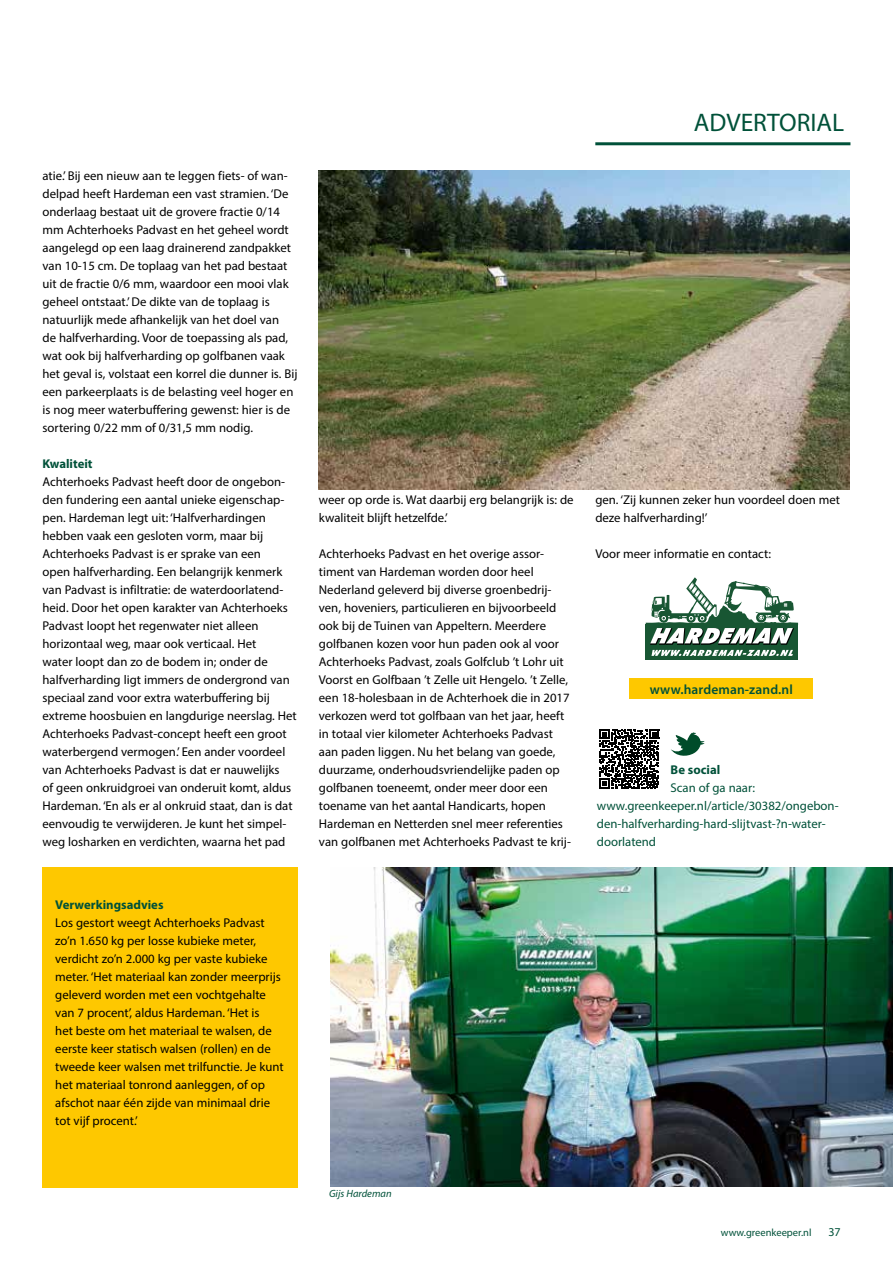
<style>
.page{position:relative;width:893px;height:1263px;background:#fff}
.page>*{position:absolute;margin:0;border:0;box-sizing:border-box;transform-origin:0 0}
.t1{font:25.5px "Myriad Pro";color:#005139}
.t2{font:600 13.5px "Myriad Pro";letter-spacing:.01em;color:#005139}
.t3{font:12.75px/18px "Myriad Pro";color:#000}
.t4{font:12.75px/18px "Myriad Pro";color:#005139}
.t5{font:700 12.75px "Myriad Pro";color:#005139}
.t6{font:12px "Myriad Pro";color:#005139}
.t7{font:10.5px "Myriad Pro";color:#005139}
.t8{font:italic 10.5px "Myriad Pro";color:#005139}
</style>
<div class="page">
<hr style="left:595px;top:142px;width:255px;height:3px;background:#005139">
<img style="left:330px;top:867px;width:563px;height:319px">
<div style="left:646px;top:624px;width:152px;height:36px;background:#185633"></div>
<svg style="left:646px;top:577px;width:152px;height:79px"></svg>
<img style="left:319px;top:170px;width:530px;height:319px">
<div style="left:629px;top:678px;width:184px;height:21px;background:#fec800"></div>
<div style="left:43px;top:867px;width:255px;height:320px;background:#fec800"></div>
<svg style="left:599px;top:729px;width:60px;height:60px"></svg>
<svg style="left:671px;top:732px;width:34px;height:24px"></svg>
<p class="t3" style="left:43px;top:167px;width:256px">atie.’ Bij een nieuw aan te leggen fiets- of wan&shy;delpad heeft Hardeman een vast stramien. ‘De onderlaag bestaat uit de grovere fractie 0/14 mm Achterhoeks Padvast en het geheel wordt aangelegd op een laag drainerend zandpakket van 10-15 cm. De toplaag van het pad bestaat uit de fractie 0/6 mm, waardoor een mooi vlak geheel ontstaat.’ De dikte van de toplaag is natuurlijk mede afhankelijk van het doel van<br>de halfverharding. Voor de toepassing als pad, wat ook bij halfverharding op golfbanen vaak het geval is, volstaat een korrel die dunner is. Bij een parkeerplaats is de belasting veel hoger en is nog meer waterbuffering gewenst: hier is de sortering 0/22 mm of 0/31,5 mm nodig.</p>
<p class="t5" style="left:43px;top:455px;width:52px">Kwaliteit</p>
<p class="t3" style="left:43px;top:473px;width:256px">Achterhoeks Padvast heeft door de ongebon&shy;den fundering een aantal unieke eigenschap&shy;pen. Hardeman legt uit: ‘Halfverhardingen hebben vaak een gesloten vorm, maar bij Achterhoeks Padvast is er sprake van een<br>open halfverharding. Een belangrijk kenmerk van Padvast is infiltratie: de waterdoorlatend&shy;heid. Door het open karakter van Achterhoeks Padvast loopt het regenwater niet alleen horizontaal weg, maar ook verticaal. Het<br>water loopt dan zo de bodem in; onder de halfverharding ligt immers de ondergrond van speciaal zand voor extra waterbuffering bij extreme hoosbuien en langdurige neerslag. Het Achterhoeks Padvast-concept heeft een groot waterbergend vermogen.’ Een ander voordeel van Achterhoeks Padvast is dat er nauwelijks<br>of geen onkruidgroei van onderuit komt, aldus Hardeman. ‘En als er al onkruid staat, dan is dat eenvoudig te verwijderen. Je kunt het simpel&shy;weg losharken en verdichten, waarna het pad</p>
<p class="t5" style="left:55px;top:896px;width:110px">Verwerkingsadvies</p>
<p class="t3" style="left:55px;top:914px;width:230px">Los gestort weegt Achterhoeks Padvast zo’n 1.650 kg per losse kubieke meter, verdicht zo’n 2.000 kg per vaste kubieke meter. ‘Het materiaal kan zonder meerprijs geleverd worden met een vochtgehalte van 7 procent’, aldus Hardeman. ‘Het is<br>het beste om het materiaal te walsen, de eerste keer statisch walsen (rollen) en de tweede keer walsen met trilfunctie. Je kunt het materiaal tonrond aanleggen, of op afschot naar één zijde van minimaal drie tot vijf procent.’</p>
<h1 class="t1" style="left:694px;top:107px;width:152px">ADVERTORIAL</h1>
<p class="t3" style="left:319px;top:491px;width:256px">weer op orde is. Wat daarbij erg belangrijk is: de kwaliteit blijft hetzelfde.’</p>
<p class="t3" style="left:319px;top:545px;width:254px">Achterhoeks Padvast en het overige assor&shy;timent van Hardeman worden door heel Nederland geleverd bij diverse groenbedrij&shy;ven, hoveniers, particulieren en bijvoorbeeld ook bij de Tuinen van Appeltern. Meerdere golfbanen kozen voor hun paden ook al voor Achterhoeks Padvast, zoals Golfclub ’t Lohr uit Voorst en Golfbaan ’t Zelle uit Hengelo. ’t Zelle, een 18-holesbaan in de Achterhoek die in 2017 verkozen werd tot golfbaan van het jaar, heeft in totaal vier kilometer Achterhoeks Padvast aan paden liggen. Nu het belang van goede, duurzame, onderhoudsvriendelijke paden op golfbanen toeneemt, onder meer door een toename van het aantal Handicarts, hopen Hardeman en Netterden snel meer referenties van golfbanen met Achterhoeks Padvast te krij-</p>
<p class="t3" style="left:595px;top:491px;width:246px">gen. ‘Zij kunnen zeker hun voordeel doen met deze halfverharding!’</p>
<p class="t3" style="left:595px;top:545px;width:177px">Voor meer informatie en contact:</p>
<p class="t2" style="left:650px;top:681px;width:145px">www.hardeman-zand.nl</p>
<p class="t5" style="left:671px;top:761px;width:51px">Be social</p>
<p class="t4" style="left:597px;top:779px;width:243px;text-indent:74px">Scan of ga naar: www.greenkeeper.nl/article/30382/ongebon&shy;den-halfverharding-hard-slijtvast-?n-water&shy;doorlatend</p>
<p class="t8" style="left:329px;top:1187px;width:64px">Gijs Hardeman</p>
<p class="t7" style="left:721px;top:1226px;width:92px">www.greenkeeper.nl</p>
<p class="t6" style="left:828px;top:1224px;width:14px">37</p>
</div>
